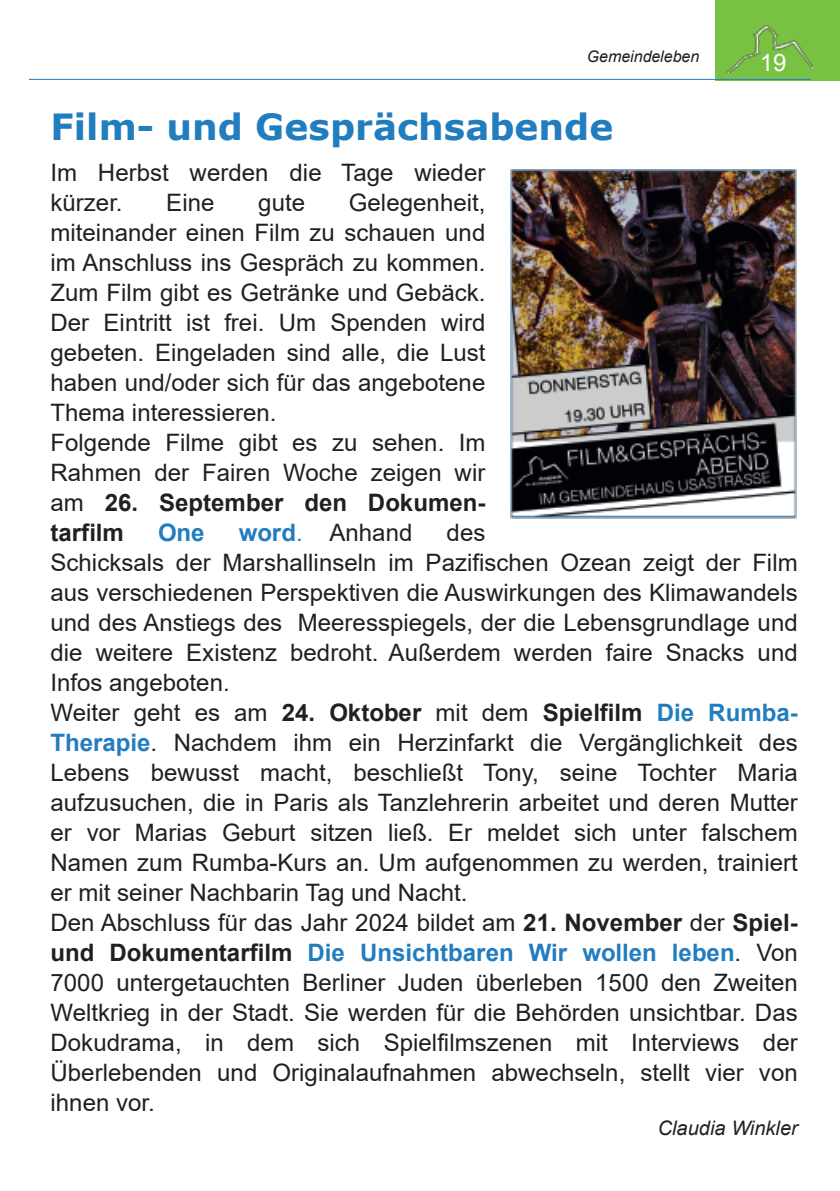
<style>
.page{position:relative;width:840px;height:1191px;background:#fff}
.page>*{position:absolute;margin:0;border:0;box-sizing:border-box;transform-origin:0 0}
.t1{font:700 36px "Verdana";color:#227dbf}
.t2{font:24px/30px "Arial";color:#231f20}
.t3{font:700 24px "Arial";color:#227dbf}
.t4{font:24px "Arial";color:#fff}
.t5{font:italic 20px "Arial";color:#231f20}
.t6{font:italic 16px "Arial";letter-spacing:-.005em;color:#231f20}
.s1{font-weight:700}
.s2{font-weight:700;color:#227dbf}
.s3{color:#227dbf}
</style>
<div class="page">
<div style="left:714px;top:0;width:125px;height:80px;background:#79c142"></div>
<hr style="left:29px;top:79px;width:781px;height:1px;background:#227dbf">
<img style="left:726px;top:26px;width:86px;height:46px">
<img style="left:510px;top:170px;width:286px;height:348px">
<p class="t6" style="left:586px;top:47px;width:114px">Gemeindeleben</p>
<h1 class="t1" style="left:50px;top:104px;width:564px">Film- und Gesprächsabende</h1>
<p class="t4" style="left:759px;top:49px;width:28px">19</p>
<p class="t2" style="left:50px;top:158px;width:436px">Im Herbst werden die Tage wieder kürzer.</p>
<p class="t2" style="left:50px;top:188px;width:436px;text-indent:298px">Gelegenheit, miteinander einen Film zu schauen und im Anschluss ins Gespräch zu kommen.<br>Zum Film gibt es Getränke und Gebäck.<br>Der Eintritt ist frei. Um Spenden wird gebeten. Eingeladen sind alle, die Lust haben und/oder sich für das angebotene<br>Thema interessieren.<br>Folgende Filme gibt es zu sehen. Im<br>Rahmen der Fairen Woche zeigen wir am <span class="s1">26. September den Dokumen&shy;tarfilm</span></p>
<p class="t2" style="left:166px;top:188px;width:50px">Eine</p>
<p class="t2" style="left:258px;top:188px;width:48px">gute</p>
<p class="t3" style="left:158px;top:519px;width:48px">One</p>
<p class="t2" style="left:238px;top:518px;width:175px"><span class="s2">word</span><span class="s3">.</span> Anhand</p>
<p class="t2" style="left:50px;top:518px;width:748px;text-indent:396px">des<br>Schicksals der Marshallinseln im Pazifischen Ozean zeigt der Film aus verschiedenen Perspektiven die Auswirkungen des Klimawandels und des Anstiegs des Meeresspiegels, der die Lebensgrundlage und die weitere Existenz bedroht. Außerdem werden faire Snacks und Infos angeboten.<br>Weiter geht es am <span class="s1">24. Oktober</span> mit dem <span class="s1">Spielfilm</span> <span class="s2">Die Rumba-Therapie</span>. Nachdem ihm ein Herzinfarkt die Vergänglichkeit des Lebens bewusst macht, beschließt Tony, seine Tochter Maria aufzusuchen, die in Paris als Tanzlehrerin arbeitet und deren Mutter er vor Marias Geburt sitzen ließ. Er meldet sich unter falschem Namen zum Rumba-Kurs an. Um aufgenommen zu werden, trainiert er mit seiner Nachbarin Tag und Nacht.<br>Den Abschluss für das Jahr 2024 bildet am <span class="s1">21. November</span> der <span class="s1">Spiel&shy;und Dokumentarfilm</span> <span class="s2">Die Unsichtbaren Wir wollen leben</span>. Von 7000 untergetauchten Berliner Juden überleben 1500 den Zweiten Weltkrieg in der Stadt. Sie werden für die Behörden unsichtbar. Das Dokudrama, in dem sich Spielfilmszenen mit Interviews der Überlebenden und Originalaufnahmen abwechseln, stellt vier von ihnen vor.</p>
<p class="t5" style="left:657px;top:1117px;width:142px">Claudia Winkler</p>
</div>
